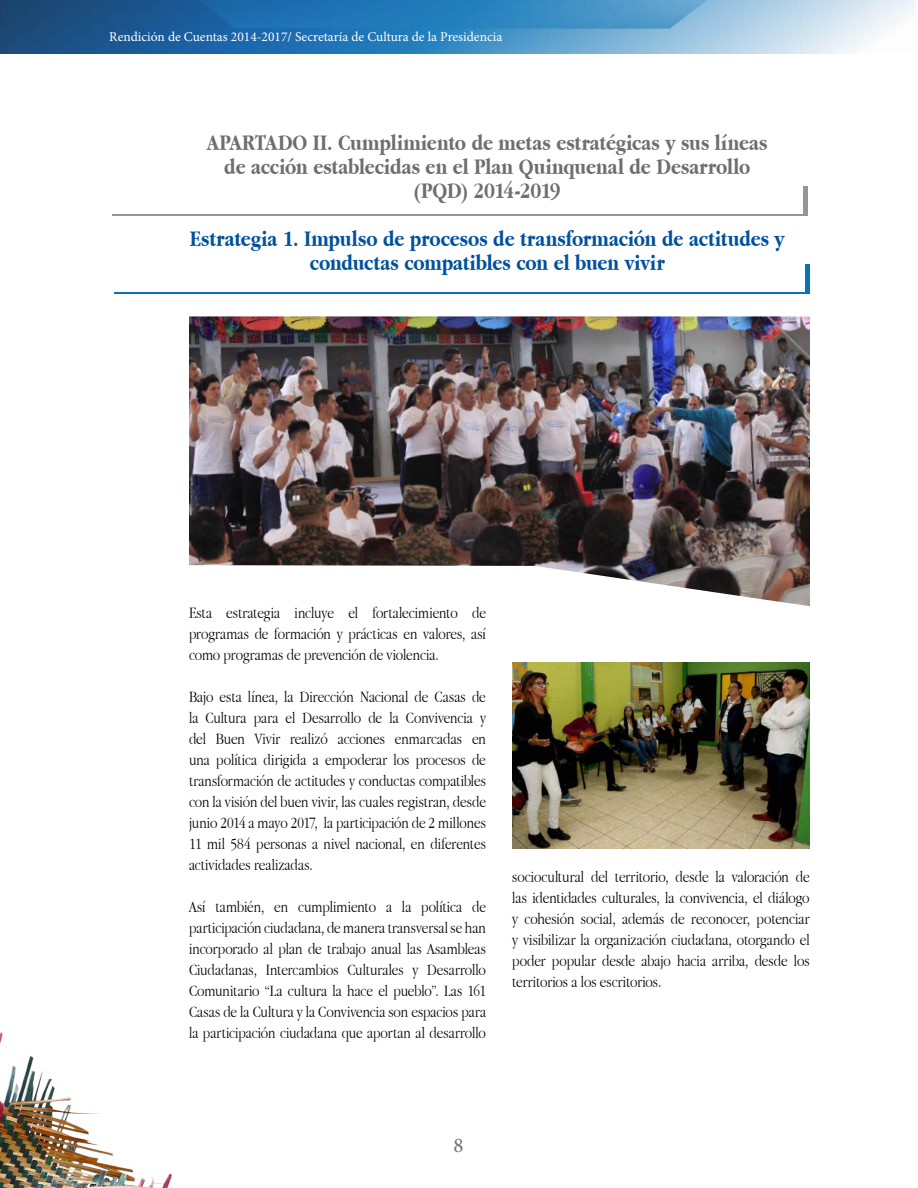
<style>
.page{position:relative;width:918px;height:1188px;background:#fff}
.page>*{position:absolute;margin:0;border:0;box-sizing:border-box;transform-origin:0 0}
.t1{font:700 23.25px/24px "Apple Garamond";color:#6d6e71;text-align:center}
.t2{font:700 23.25px/24px "Apple Garamond";letter-spacing:-.005em;color:#00519d;text-align:center}
.t3{font:21px "Minion Pro";color:#6d6e71}
.t4{font:300 16.5px/21px "Apple Garamond";color:#000;text-align:justify}
.t5{font:13.5px "Minion Pro";color:#fff}
</style>
<div class="page">
<img style="left:0;top:1032px;width:172px;height:156px">
<img style="left:0;top:0;width:915px;height:54px">
<svg style="left:115px;top:264px;width:695px;height:29px;fill:#0972b5"></svg>
<div style="left:109px;top:222px;width:696px;height:69px;background:#fff"></div>
<div style="left:113px;top:187px;width:695px;height:29px;background:#939598"></div>
<div style="left:107px;top:145px;width:696px;height:69px;background:#fff"></div>
<img style="left:512px;top:662px;width:297px;height:187px">
<img style="left:189px;top:316px;width:621px;height:290px">
<p class="t5" style="left:109px;top:28px;width:395px">Rendición de Cuentas 2014-2017/ Secretaría de Cultura de la Presidencia</p>
<h1 class="t1" style="left:207px;top:131px;width:562px">APARTADO II. Cumplimiento de metas estratégicas y sus líneas de acción establecidas en el Plan Quinquenal de Desarrollo (PQD) 2014-2019</h1>
<h1 class="t2" style="left:190px;top:227px;width:596px">Estrategia 1. Impulso de procesos de transformación de actitudes y conductas compatibles con el buen vivir</h1>
<p class="t4" style="left:189px;top:602px;width:298px">Esta estrategia incluye el fortalecimiento de programas de formación y prácticas en valores, así como programas de prevención de violencia.</p>
<p class="t4" style="left:189px;top:686px;width:299px">Bajo esta línea, la Dirección Nacional de Casas de la Cultura para el Desarrollo de la Convivencia y del Buen Vivir realizó acciones enmarcadas en una política dirigida a empoderar los procesos de transformación de actitudes y conductas compatibles con la visión del buen vivir, las cuales registran, desde junio 2014 a mayo 2017, la participación de 2 millones 11 mil 584 personas a nivel nacional, en diferentes actividades realizadas.</p>
<p class="t4" style="left:189px;top:896px;width:299px">Así también, en cumplimiento a la política de participación ciudadana, de manera transversal se han incorporado al plan de trabajo anual las Asambleas Ciudadanas, Intercambios Culturales y Desarrollo Comunitario “La cultura la hace el pueblo”. Las 161<br>Casas de la Cultura y la Convivencia son espacios para la participación ciudadana que aportan al desarrollo</p>
<p class="t4" style="left:512px;top:866px;width:299px">sociocultural del territorio, desde la valoración de las identidades culturales, la convivencia, el diálogo y cohesión social, además de reconocer, potenciar y visibilizar la organización ciudadana, otorgando el poder popular desde abajo hacia arriba, desde los territorios a los escritorios.</p>
<p class="t3" style="left:454px;top:1131px;width:12px">8</p>
</div>
